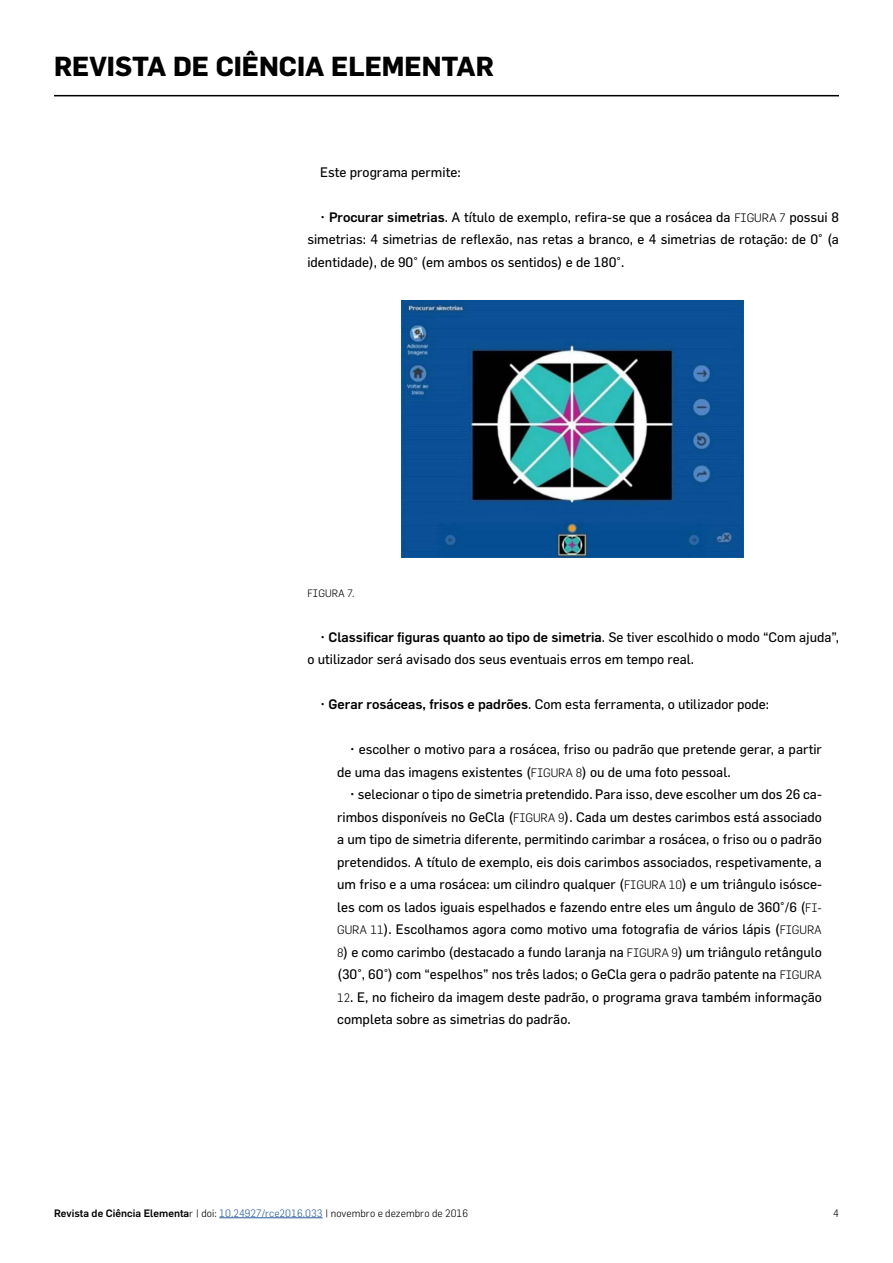
<style>
.page{position:relative;width:893px;height:1263px;background:#fff}
.page>*{position:absolute;margin:0;border:0;box-sizing:border-box;transform-origin:0 0}
.t1{font:700 27px "Flama";color:#000}
.t2{font:13.5px/22.5px "Flama";color:#000}
.t3{font:300 10.5px "Flama";color:#000}
.s1{font-weight:500}
.s2{font-weight:300;font-size:12px}
.s3{color:#275b9b}
</style>
<div class="page">
<hr style="left:54px;top:95px;width:785px;height:1px;background:#000">
<hr style="left:219px;top:1217px;width:104px;height:1px;background:#275b9b">
<img style="left:402px;top:301px;width:342px;height:257px">
<h1 class="t1" style="left:54px;top:50px;width:441px">REVISTA DE CIÊNCIA ELEMENTAR</h1>
<p class="t2" style="left:320px;top:160px;width:142px">Este programa permite:</p>
<p class="t2" style="left:307px;top:205px;width:533px;text-align:justify;text-indent:13px">• <span class="s1">Procurar simetrias</span>. A título de exemplo, refira-se que a rosácea da <span class="s2">FIGURA 7</span> possui 8 simetrias: 4 simetrias de reflexão, nas retas a branco, e 4 simetrias de rotação: de 0° (a identidade), de 90° (em ambos os sentidos) e de 180°.</p>
<p class="t3" style="left:307px;top:587px;width:48px">FIGURA 7.</p>
<p class="t2" style="left:307px;top:625px;width:533px;text-indent:13px">• <span class="s1">Classificar figuras quanto ao tipo de simetria</span>. Se tiver escolhido o modo “Com ajuda”, o utilizador será avisado dos seus eventuais erros em tempo real.</p>
<p class="t2" style="left:320px;top:693px;width:450px">• <span class="s1">Gerar rosáceas, frisos e padrões</span>. Com esta ferramenta, o utilizador pode:</p>
<p class="t2" style="left:337px;top:738px;width:486px;text-indent:13px">• escolher o motivo para a rosácea, friso ou padrão que pretende gerar, a partir de uma das imagens existentes (<span class="s2">FIGURA 8</span>) ou de uma foto pessoal.</p>
<p class="t2" style="left:337px;top:783px;width:486px;text-align:justify;text-indent:13px">• selecionar o tipo de simetria pretendido. Para isso, deve escolher um dos 26 ca&shy;rimbos disponíveis no GeCla (<span class="s2">FIGURA 9</span>). Cada um destes carimbos está associado a um tipo de simetria diferente, permitindo carimbar a rosácea, o friso ou o padrão pretendidos. A título de exemplo, eis dois carimbos associados, respetivamente, a um friso e a uma rosácea: um cilindro qualquer (<span class="s2">FIGURA 10</span>) e um triângulo isósce&shy;les com os lados iguais espelhados e fazendo entre eles um ângulo de 360°/6 (<span class="s2">FI-GURA 11</span>). Escolhamos agora como motivo uma fotografia de vários lápis (<span class="s2">FIGURA</span></p>
<p class="t2" style="left:337px;top:940px;width:486px"><span class="s2">8</span>) e como carimbo (destacado a fundo laranja na <span class="s2">FIGURA 9</span>) um triângulo retângulo (30°, 60°) com “espelhos” nos três lados; o GeCla gera o padrão patente na <span class="s2">FIGURA</span></p>
<p class="t2" style="left:337px;top:985px;width:486px"><span class="s2">12</span>. E, no ficheiro da imagem deste padrão, o programa grava também informação completa sobre as simetrias do padrão.</p>
<p class="t3" style="left:54px;top:1207px;width:416px"><span class="s1">Revista de Ciência Elementa</span>r | doi: <span class="s3">10.24927/rce2016.033</span> | novembro e dezembro de 2016</p>
<p class="t3" style="left:833px;top:1207px;width:7px">4</p>
</div>
